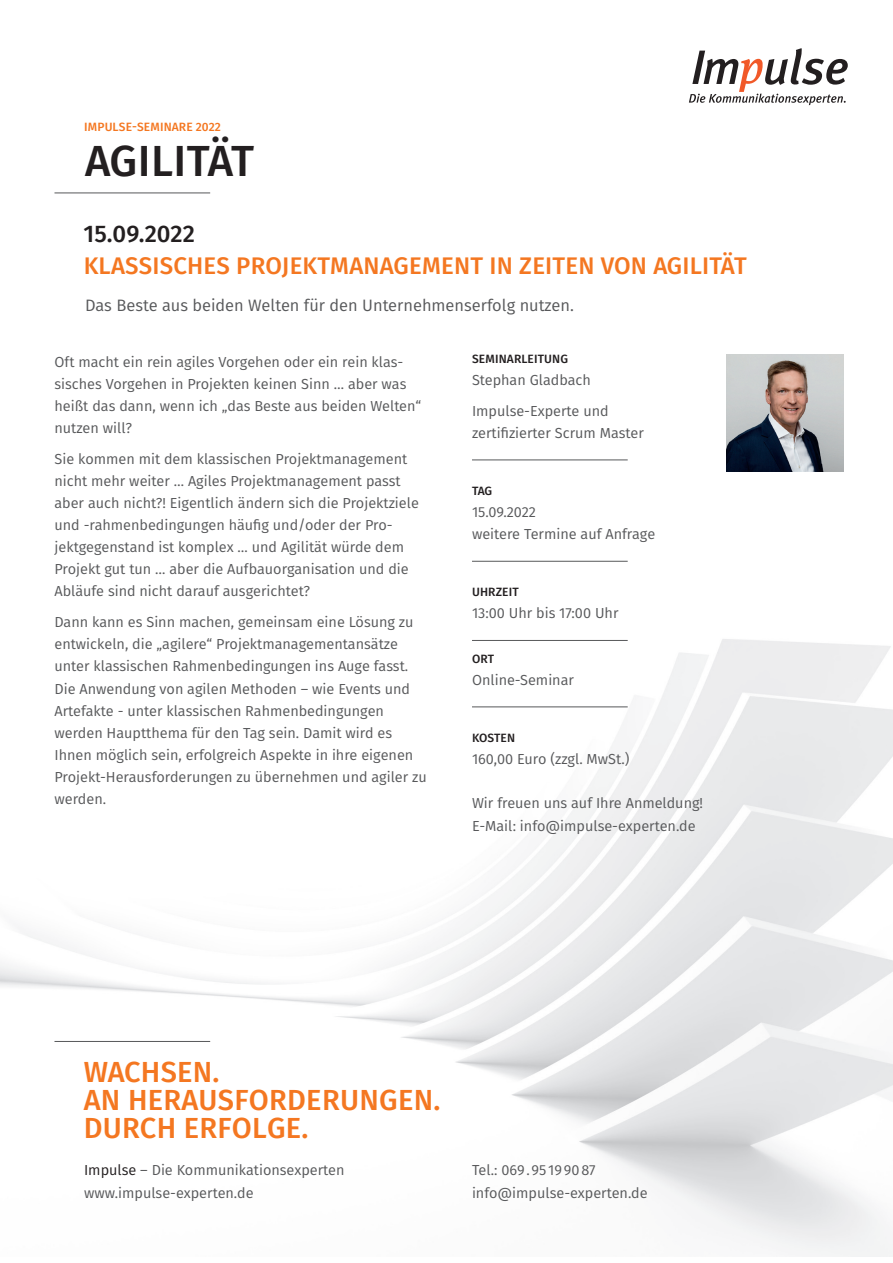
<style>
.page{position:relative;width:893px;height:1263px;background:#fff}
.page>*{position:absolute;margin:0;border:0;box-sizing:border-box;transform-origin:0 0}
.t1{font:500 43.5px "Fira Sans";letter-spacing:.01em;color:#231f20}
.t2{font:500 29.1px/27.8px "Fira Sans";letter-spacing:.01em;color:#f47721}
.t3{font:500 24px "Fira Sans";letter-spacing:.01em;color:#f47721}
.t4{font:500 24px "Fira Sans";color:#231f20}
.t5{font:16.5px "Fira Sans";color:#57585a}
.t6{font:14.55px/22.2px "Fira Sans";color:#57585a}
.t7{font:500 12px "Fira Sans";letter-spacing:.01em;color:#231f20}
.t8{font:500 12px "Fira Sans";letter-spacing:.01em;color:#f47721}
.s1{color:#231f20}
</style>
<div class="page">
<svg style="left:689px;top:48px;width:159px;height:57px"></svg>
<hr style="left:54px;top:1041px;width:156px;height:1px;background:#57585a">
<hr style="left:54px;top:193px;width:156px;height:1px;background:#57585a">
<hr style="left:472px;top:460px;width:156px;height:1px;background:#57585a">
<hr style="left:472px;top:561px;width:156px;height:1px;background:#57585a">
<hr style="left:472px;top:640px;width:156px;height:1px;background:#57585a">
<hr style="left:472px;top:707px;width:156px;height:1px;background:#57585a">
<img style="left:726px;top:354px;width:118px;height:117px">
<p class="t8" style="left:84px;top:118px;width:138px">IMPULSE-SEMINARE 2022</p>
<h1 class="t1" style="left:85px;top:130px;width:171px">AGILITÄT</h1>
<h3 class="t4" style="left:84px;top:217px;width:113px">15.09.2022</h3>
<h3 class="t3" style="left:84px;top:249px;width:664px">KLASSISCHES PROJEKTMANAGEMENT IN ZEITEN VON AGILITÄT</h3>
<p class="t5" style="left:85px;top:293px;width:490px">Das Beste aus beiden Welten für den Unternehmenserfolg nutzen.</p>
<p class="t6" style="left:54px;top:350px;width:368px">Oft macht ein rein agiles Vorgehen oder ein rein klas&shy;sisches Vorgehen in Projekten keinen Sinn … aber was heißt das dann, wenn ich „das Beste aus beiden Welten“ nutzen will?</p>
<p class="t6" style="left:54px;top:447px;width:366px">Sie kommen mit dem klassischen Projektmanagement nicht mehr weiter … Agiles Projektmanagement passt aber auch nicht?! Eigentlich ändern sich die Projektziele und -rahmenbedingungen häufig und/oder der Pro&shy;jektgegenstand ist komplex … und Agilität würde dem Projekt gut tun … aber die Aufbauorganisation und die Abläufe sind nicht darauf ausgerichtet?</p>
<p class="t6" style="left:54px;top:611px;width:374px">Dann kann es Sinn machen, gemeinsam eine Lösung zu entwickeln, die „agilere“ Projektmanagementansätze unter klassischen Rahmenbedingungen ins Auge fasst.<br>Die Anwendung von agilen Methoden – wie Events und Artefakte - unter klassischen Rahmenbedingungen werden Hauptthema für den Tag sein. Damit wird es Ihnen möglich sein, erfolgreich Aspekte in ihre eigenen Projekt-Herausforderungen zu übernehmen und agiler zu werden.</p>
<p class="t7" style="left:472px;top:350px;width:98px">SEMINARLEITUNG</p>
<p class="t6" style="left:472px;top:364px;width:138px;line-height:30.6px">Stephan Gladbach<br>Impulse-Experte und</p>
<p class="t6" style="left:472px;top:421px;width:173px">zertifizierter Scrum Master</p>
<p class="t7" style="left:472px;top:482px;width:22px">TAG</p>
<p class="t6" style="left:472px;top:501px;width:185px">15.09.2022<br>weitere Termine auf Anfrage</p>
<p class="t7" style="left:472px;top:584px;width:48px">UHRZEIT</p>
<p class="t6" style="left:472px;top:602px;width:148px">13:00 Uhr bis 17:00 Uhr</p>
<p class="t7" style="left:472px;top:650px;width:24px">ORT</p>
<p class="t6" style="left:472px;top:668px;width:104px">Online-Seminar</p>
<p class="t7" style="left:472px;top:729px;width:45px">KOSTEN</p>
<p class="t6" style="left:472px;top:748px;width:159px">160,00 Euro (zzgl. MwSt.)</p>
<p class="t6" style="left:472px;top:792px;width:233px">Wir freuen uns auf Ihre Anmeldung!<br>E-Mail: info@impulse-experten.de</p>
<h2 class="t2" style="left:84px;top:1058px;width:358px">WACHSEN.<br>AN HERAUSFORDERUNGEN.<br>DURCH ERFOLGE.</h2>
<p class="t6" style="left:84px;top:1159px;width:262px"><span class="s1">Impulse</span> – Die Kommunikationsexperten www.impulse-experten.de</p>
<p class="t6" style="left:472px;top:1159px;width:177px">Tel.: 069.95 199087 info@impulse-experten.de</p>
</div>
